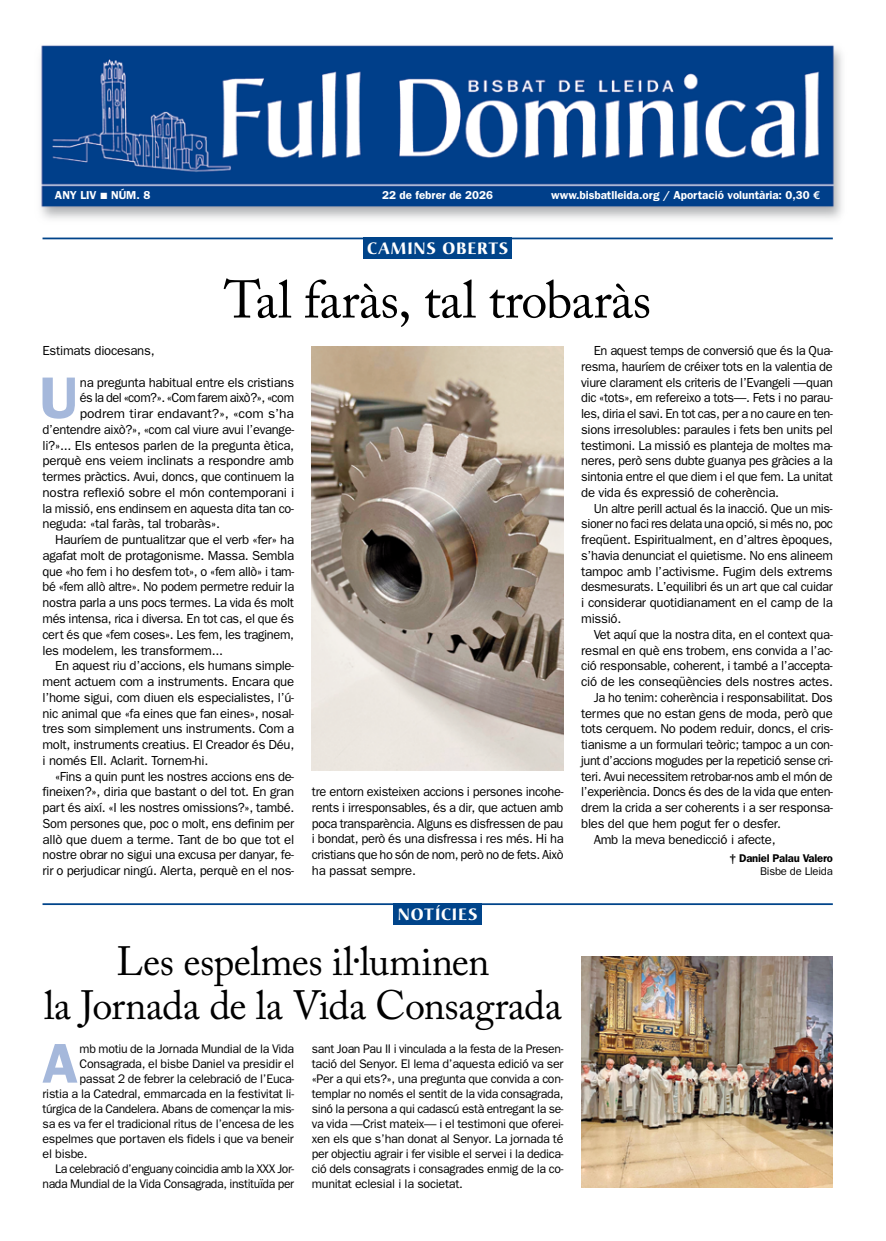
<style>
.page{position:relative;width:886px;height:1241px;background:#fff}
.page>*{position:absolute;margin:0;border:0;box-sizing:border-box;transform-origin:0 0}
.t1{font:600 59px "Franklin Gothic";color:#a5b8db}
.t2{font:600 56.25px "Franklin Gothic";color:#a5b8db}
.t3{font:52.5px "Adobe Caslon Pro";letter-spacing:-.015em;color:#000}
.t4{font:40.62px/44.4px "Adobe Caslon Pro";letter-spacing:-.01em;color:#000;text-align:center}
.t5{font:700 16.25px "Christiana";letter-spacing:.05em;color:#fff}
.t6{font:13.12px/15.8px "Franklin Gothic";letter-spacing:-.02em;color:#000;text-align:justify}
.t7{font:13.12px "Franklin Gothic";letter-spacing:-.02em;color:#000;scale:1.05 1}
.t8{font:12.5px/15px "Franklin Gothic";letter-spacing:-.02em;color:#000;text-align:justify}
.t9{font:600 11.5px "Franklin Gothic";color:#fff}
.t10{font:600 11.25px "Franklin Gothic";letter-spacing:-.02em;color:#000}
.t11{font:11.25px "Franklin Gothic";letter-spacing:-.02em;color:#000}
.s1{font-family:"European Pi Three";font-weight:400;font-size:9px}
.s2{font-family:"Euro Sans ITC";font-weight:700}
</style>
<div class="page">
<img style="left:40px;top:45px;width:802px;height:174px">
<div style="left:393px;top:903px;width:89px;height:21px;background:#00448a"></div>
<hr style="left:43px;top:903px;width:790px;height:1px;background:#00448a">
<div style="left:363px;top:237px;width:149px;height:22px;background:#00448a"></div>
<hr style="left:43px;top:237px;width:790px;height:2px;background:#00448a">
<img style="left:312px;top:346px;width:251px;height:424px">
<img style="left:581px;top:956px;width:252px;height:231px">
<p class="t9" style="left:55px;top:188px;width:97px">ANY LIV <span class="s1">L</span> NÚM. 8</p>
<p class="t9" style="left:382px;top:188px;width:112px">22 de febrer de 2026</p>
<p class="t9" style="left:551px;top:188px;width:271px">www.bisbatlleida.org / Aportació voluntària: 0,30 <span class="s2">E</span></p>
<p class="t5" style="left:367px;top:238px;width:143px">CAMINS OBERTS</p>
<h3 class="t3" style="left:224px;top:268px;width:429px">Tal faràs, tal trobaràs</h3>
<p class="t6" style="left:43px;top:342px;width:114px">Estimats diocesans,</p>
<h1 class="t1" style="left:39px;top:363px;width:40px">U</h1>
<p class="t6" style="left:80px;top:374px;width:216px">na pregunta habitual entre els cristians</p>
<p class="t6" style="left:80px;top:389px;width:216px">és la del «com?». «Com farem això?», «com</p>
<p class="t7" style="left:80px;top:406px;width:205px">podrem tirar endavant?», «com s’ha</p>
<p class="t6" style="left:43px;top:421px;width:253px">d’entendre això?», «com cal viure avui l’evange-</p>
<p class="t6" style="left:43px;top:437px;width:253px">li?»... Els entesos parlen de la pregunta ètica,</p>
<p class="t6" style="left:43px;top:452px;width:253px">perquè ens veiem inclinats a respondre amb</p>
<p class="t6" style="left:43px;top:468px;width:253px">termes pràctics. Avui, doncs, que continuem la</p>
<p class="t6" style="left:43px;top:484px;width:253px">nostra reflexió sobre el món contemporani i</p>
<p class="t6" style="left:43px;top:500px;width:253px">la missió, ens endinsem en aquesta dita tan co-</p>
<p class="t6" style="left:43px;top:515px;width:179px">neguda: «tal faràs, tal trobaràs».</p>
<p class="t6" style="left:55px;top:531px;width:241px">Hauríem de puntualitzar que el verb «fer» ha</p>
<p class="t6" style="left:43px;top:547px;width:253px">agafat molt de protagonisme. Massa. Sembla</p>
<p class="t6" style="left:43px;top:563px;width:253px">que «ho fem i ho desfem tot», o «fem allò» i tam-</p>
<p class="t6" style="left:43px;top:578px;width:253px">bé «fem allò altre». No podem permetre reduir la</p>
<p class="t6" style="left:43px;top:594px;width:253px">nostra parla a uns pocs termes. La vida és molt</p>
<p class="t6" style="left:43px;top:610px;width:253px">més intensa, rica i diversa. En tot cas, el que és</p>
<p class="t6" style="left:43px;top:626px;width:253px">cert és que «fem coses». Les fem, les traginem,</p>
<p class="t6" style="left:43px;top:641px;width:182px">les modelem, les transformem...</p>
<p class="t6" style="left:55px;top:657px;width:241px">En aquest riu d’accions, els humans simple-</p>
<p class="t6" style="left:43px;top:673px;width:253px">ment actuem com a instruments. Encara que</p>
<p class="t6" style="left:43px;top:689px;width:253px">l’home sigui, com diuen els especialistes, l’ú-</p>
<p class="t6" style="left:43px;top:704px;width:253px">nic animal que «fa eines que fan eines», nosal-</p>
<p class="t6" style="left:43px;top:720px;width:253px">tres som simplement uns instruments. Com a</p>
<p class="t6" style="left:43px;top:736px;width:253px">molt, instruments creatius. El Creador és Déu,</p>
<p class="t6" style="left:43px;top:752px;width:167px">i només Ell. Aclarit. Tornem-hi.</p>
<p class="t6" style="left:55px;top:767px;width:241px">«Fins a quin punt les nostres accions ens de-</p>
<p class="t6" style="left:43px;top:783px;width:253px">fineixen?», diria que bastant o del tot. En gran</p>
<p class="t6" style="left:43px;top:799px;width:253px">part és així. «I les nostres omissions?», també.</p>
<p class="t6" style="left:43px;top:815px;width:253px">Som persones que, poc o molt, ens definim per</p>
<p class="t6" style="left:43px;top:830px;width:253px">allò que duem a terme. Tant de bo que tot el</p>
<p class="t6" style="left:43px;top:846px;width:253px">nostre obrar no sigui una excusa per danyar, fe-</p>
<p class="t6" style="left:43px;top:862px;width:253px">rir o perjudicar ningú. Alerta, perquè en el nos-</p>
<p class="t6" style="left:312px;top:783px;width:253px">tre entorn existeixen accions i persones incohe&shy;rents i irresponsables, és a dir, que actuen amb poca transparència. Alguns es disfressen de pau i bondat, però és una disfressa i res més. Hi ha cristians que ho són de nom, però no de fets. Això ha passat sempre.</p>
<p class="t5" style="left:398px;top:903px;width:81px">NOTÍCIES</p>
<h3 class="t4" style="left:44px;top:938px;width:519px">Les espelmes il·luminen<br>la Jornada de la Vida Consagrada</h3>
<p class="t8" style="left:312px;top:1040px;width:253px">sant Joan Pau II i vinculada a la festa de la Presen&shy;tació del Senyor. El lema d’aquesta edició va ser «Per a qui ets?», una pregunta que convida a con&shy;templar no només el sentit de la vida consagrada, sinó la persona a qui cadascú està entregant la se&shy;va vida —Crist mateix— i el testimoni que oferei&shy;xen els que s’han donat al Senyor. La jornada té per objectiu agrair i fer visible el servei i la dedica&shy;ció dels consagrats i consagrades enmig de la co&shy;munitat eclesial i la societat.</p>
<h2 class="t2" style="left:42px;top:1029px;width:37px">A</h2>
<p class="t8" style="left:80px;top:1040px;width:216px">mb motiu de la Jornada Mundial de la Vida</p>
<p class="t8" style="left:80px;top:1055px;width:216px">Consagrada, el bisbe Daniel va presidir el</p>
<p class="t8" style="left:80px;top:1070px;width:216px">passat 2 de febrer la celebració de l’Euca-</p>
<p class="t8" style="left:43px;top:1085px;width:253px">ristia a la Catedral, emmarcada en la festivitat li-</p>
<p class="t8" style="left:43px;top:1100px;width:253px">túrgica de la Candelera. Abans de començar la mis-</p>
<p class="t8" style="left:43px;top:1115px;width:253px">sa es va fer el tradicional ritus de l’encesa de les</p>
<p class="t8" style="left:43px;top:1130px;width:253px">espelmes que portaven els fidels i que va beneir</p>
<p class="t8" style="left:43px;top:1145px;width:46px">el bisbe.</p>
<p class="t8" style="left:55px;top:1160px;width:241px">La celebració d’enguany coincidia amb la XXX Jor-</p>
<p class="t8" style="left:43px;top:1175px;width:253px">nada Mundial de la Vida Consagrada, instituïda per</p>
<p class="t6" style="left:581px;top:342px;width:253px;text-indent:13px">En aquest temps de conversió que és la Qua&shy;resma, hauríem de créixer tots en la valentia de viure clarament els criteris de l’Evangeli —quan dic «tots», em refereixo a tots—. Fets i no parau&shy;les, diria el savi. En tot cas, per a no caure en ten&shy;sions irresolubles: paraules i fets ben units pel testimoni. La missió es planteja de moltes ma&shy;neres, però sens dubte guanya pes gràcies a la sintonia entre el que diem i el que fem. La unitat de vida és expressió de coherència.</p>
<p class="t6" style="left:581px;top:500px;width:253px;text-indent:13px">Un altre perill actual és la inacció. Que un mis&shy;sioner no faci res delata una opció, si més no, poc freqüent. Espiritualment, en d’altres èpoques, s’havia denunciat el quietisme. No ens alineem tampoc amb l’activisme. Fugim dels extrems desmesurats. L’equilibri és un art que cal cuidar i considerar quotidianament en el camp de la missió.</p>
<p class="t6" style="left:594px;top:626px;width:241px">Vet aquí que la nostra dita, en el context qua-</p>
<p class="t6" style="left:581px;top:641px;width:253px">resmal en què ens trobem, ens convida a l’ac-</p>
<p class="t6" style="left:581px;top:657px;width:253px">ció responsable, coherent, i també a l’accepta-</p>
<p class="t6" style="left:581px;top:673px;width:253px">ció de les conseqüències dels nostres actes.</p>
<p class="t6" style="left:594px;top:689px;width:241px">Ja ho tenim: coherència i responsabilitat. Dos</p>
<p class="t6" style="left:581px;top:704px;width:253px">termes que no estan gens de moda, però que</p>
<p class="t6" style="left:581px;top:720px;width:253px">tots cerquem. No podem reduir, doncs, el cris-</p>
<p class="t6" style="left:581px;top:736px;width:253px">tianisme a un formulari teòric; tampoc a un con-</p>
<p class="t6" style="left:581px;top:752px;width:253px">junt d’accions mogudes per la repetició sense cri-</p>
<p class="t6" style="left:581px;top:767px;width:253px">teri. Avui necessitem retrobar-nos amb el món de</p>
<p class="t6" style="left:581px;top:783px;width:253px">l’experiència. Doncs és des de la vida que enten-</p>
<p class="t6" style="left:581px;top:799px;width:253px">drem la crida a ser coherents i a ser responsa-</p>
<p class="t6" style="left:581px;top:815px;width:201px">bles del que hem pogut fer o desfer.</p>
<p class="t6" style="left:594px;top:830px;width:183px">Amb la meva benedicció i afecte,</p>
<p class="t10" style="left:729px;top:851px;width:105px">† Daniel Palau Valero</p>
<p class="t11" style="left:760px;top:864px;width:74px">Bisbe de Lleida</p>
</div>
